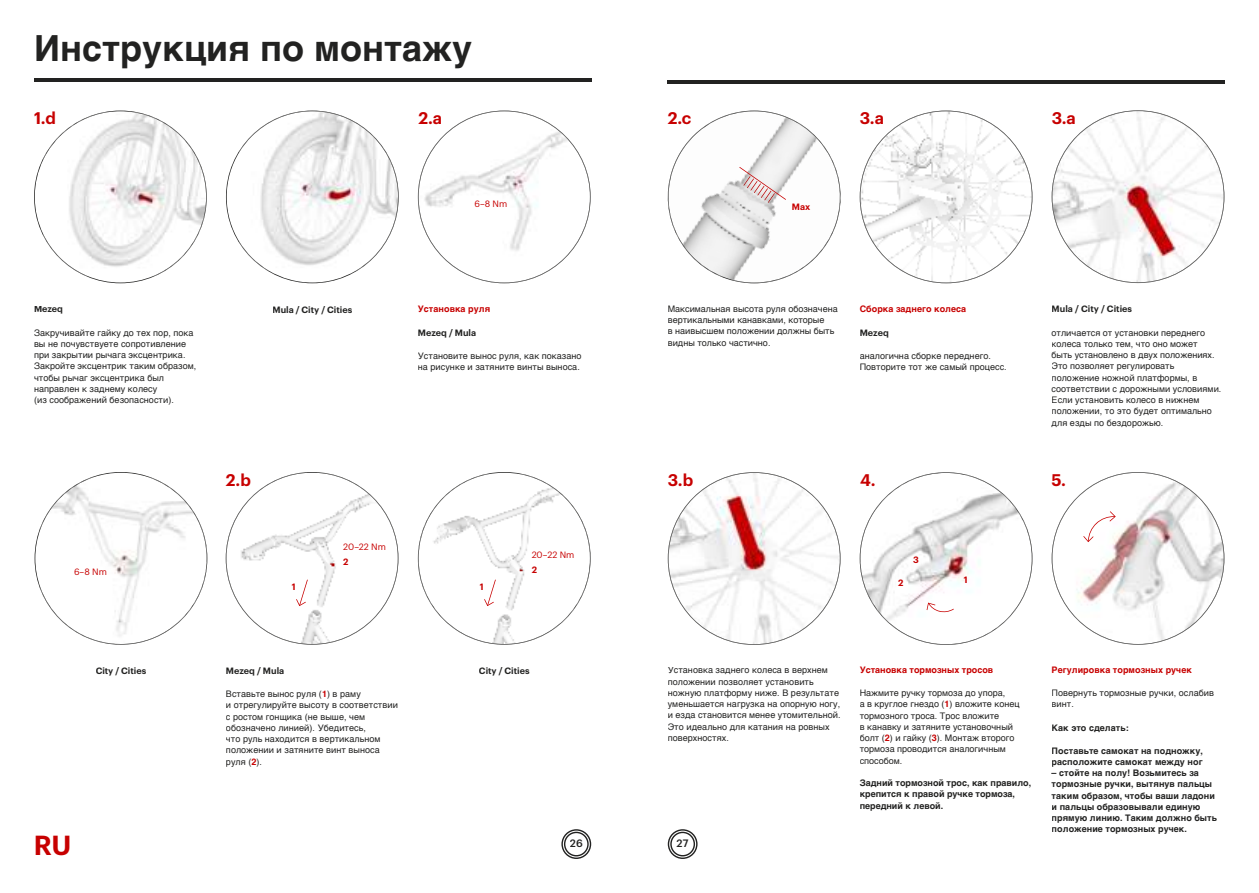
<style>
.page{position:relative;width:1259px;height:893px;background:#fff}
.page>*{position:absolute;margin:0;border:0;box-sizing:border-box;transform-origin:0 0}
.t1{font:700 36px "Helvetica";color:#222221}
.t2{font:600 27px "Graphik";color:#c70000}
.t3{font:600 16.5px "Graphik";color:#c70000}
.t4{font:500 10.5px "Graphik";color:#222221}
.t5{font:9px/11.2px "Helvetica";letter-spacing:.005em;color:#222221}
.t6{font:700 9px/11.2px "Helvetica";letter-spacing:.005em;color:#222221}
.t7{font:600 9px "Graphik";color:#222221}
.t8{font:700 9px "Helvetica";letter-spacing:.005em;color:#c70000}
.t9{font:9px "Graphik";color:#c70000}
.t10{font:600 9px "Graphik";color:#c70000}
.s1{font-weight:700;color:#c70000}
</style>
<div class="page">
<svg style="left:561px;top:829px;width:30px;height:30px"></svg>
<svg style="left:668px;top:829px;width:29px;height:30px"></svg>
<hr style="left:34px;top:78px;width:557px;height:3px;background:#222221">
<img style="left:860px;top:111px;width:172px;height:172px">
<img style="left:1052px;top:111px;width:172px;height:172px">
<svg style="left:668px;top:472px;width:172px;height:173px"></svg>
<hr style="left:668px;top:80px;width:557px;height:3px;background:#222221">
<svg style="left:667px;top:111px;width:174px;height:172px"></svg>
<svg style="left:1051px;top:472px;width:173px;height:173px"></svg>
<svg style="left:859px;top:472px;width:173px;height:173px"></svg>
<svg style="left:35px;top:472px;width:163px;height:173px"></svg>
<img style="left:44px;top:477px;width:153px;height:42px">
<img style="left:41px;top:519px;width:41px;height:116px">
<img style="left:165px;top:519px;width:42px;height:113px">
<img style="left:82px;top:631px;width:84px;height:13px">
<img style="left:418px;top:111px;width:172px;height:172px">
<svg style="left:34px;top:111px;width:173px;height:172px"></svg>
<img style="left:46px;top:112px;width:148px;height:41px">
<img style="left:43px;top:153px;width:41px;height:122px">
<img style="left:165px;top:153px;width:41px;height:117px">
<img style="left:84px;top:270px;width:82px;height:6px">
<svg style="left:226px;top:151px;width:173px;height:132px"></svg>
<img style="left:239px;top:111px;width:153px;height:53px">
<img style="left:356px;top:164px;width:42px;height:107px">
<img style="left:239px;top:242px;width:30px;height:29px">
<svg style="left:226px;top:472px;width:172px;height:173px"></svg>
<svg style="left:418px;top:472px;width:172px;height:173px"></svg>
<h1 class="t1" style="left:34px;top:19px;width:440px">Инструкция по монтажу</h1>
<h3 class="t3" style="left:34px;top:109px;width:23px">1.d</h3>
<h3 class="t3" style="left:418px;top:109px;width:25px">2.a</h3>
<p class="t9" style="left:474px;top:198px;width:34px">6–8 Nm</p>
<p class="t7" style="left:34px;top:304px;width:31px">Mezeq</p>
<p class="t5" style="left:34px;top:327px;width:164px">Закручивайте гайку до тех пор, пока вы не почувствуете сопротивление при закрытии рычага эксцентрика.<br>Закройте эксцентрик таким образом, чтобы рычаг эксцентрика был направлен к заднему колесу<br>(из соображений безопасности).</p>
<p class="t9" style="left:74px;top:566px;width:34px">6–8 Nm</p>
<p class="t7" style="left:272px;top:304px;width:81px">Mula / City / Cities</p>
<p class="t8" style="left:418px;top:301px;width:74px">Установка руля</p>
<p class="t7" style="left:418px;top:328px;width:60px">Mezeq / Mula</p>
<p class="t5" style="left:418px;top:351px;width:165px">Установите вынос руля, как показано на рисунке и затяните винты выноса.</p>
<h3 class="t3" style="left:226px;top:471px;width:27px">2.b</h3>
<p class="t9" style="left:343px;top:541px;width:44px">20–22 Nm</p>
<p class="t10" style="left:343px;top:557px;width:7px">2</p>
<p class="t10" style="left:292px;top:582px;width:5px">1</p>
<p class="t10" style="left:480px;top:582px;width:5px">1</p>
<p class="t9" style="left:531px;top:549px;width:44px">20–22 Nm</p>
<p class="t10" style="left:532px;top:565px;width:7px">2</p>
<h3 class="t3" style="left:668px;top:109px;width:25px">2.c</h3>
<p class="t10" style="left:792px;top:202px;width:20px">Max</p>
<h3 class="t3" style="left:859px;top:109px;width:26px">3.a</h3>
<h3 class="t3" style="left:1051px;top:109px;width:26px">3.a</h3>
<p class="t5" style="left:668px;top:303px;width:171px">Максимальная высота руля обозначена вертикальными канавками, которые<br>в наивысшем положении должны быть видны только частично.</p>
<p class="t8" style="left:859px;top:301px;width:108px">Сборка заднего колеса</p>
<p class="t7" style="left:859px;top:328px;width:31px">Mezeq</p>
<p class="t5" style="left:859px;top:351px;width:149px">аналогична сборке переднего.<br>Повторите тот же самый процесс.</p>
<p class="t7" style="left:1051px;top:304px;width:82px">Mula / City / Cities</p>
<p class="t5" style="left:1051px;top:327px;width:171px">отличается от установки переднего колеса только тем, что оно может<br>быть установлено в двух положениях.<br>Это позволяет регулировать положение ножной платформы, в соответствии с дорожными условиями.<br>Если установить колесо в нижнем положении, то это будет оптимально для езды по бездорожью.</p>
<h3 class="t3" style="left:668px;top:471px;width:27px">3.b</h3>
<h3 class="t3" style="left:1051px;top:471px;width:16px">5.</h3>
<h3 class="t3" style="left:860px;top:471px;width:17px">4.</h3>
<p class="t10" style="left:898px;top:578px;width:7px">2</p>
<p class="t10" style="left:913px;top:555px;width:7px">3</p>
<p class="t10" style="left:964px;top:575px;width:5px">1</p>
<p class="t7" style="left:226px;top:666px;width:60px">Mezeq / Mula</p>
<p class="t5" style="left:226px;top:689px;width:173px">Вставьте вынос руля (<span class="s1">1</span>) в раму<br>и отрегулируйте высоту в соответствии с ростом гонщика (не выше, чем обозначено линией). Убедитесь,<br>что руль находится в вертикальном положении и затяните винт выноса руля (<span class="s1">2</span>).</p>
<p class="t7" style="left:96px;top:666px;width:52px">City / Cities</p>
<p class="t7" style="left:479px;top:666px;width:52px">City / Cities</p>
<p class="t5" style="left:668px;top:665px;width:174px">Установка заднего колеса в верхнем положении позволяет установить ножную платформу ниже. В результате уменьшается нагрузка на опорную ногу, и езда становится менее утомительной.<br>Это идеально для катания на ровных поверхностях.</p>
<p class="t8" style="left:859px;top:663px;width:135px">Установка тормозных тросов</p>
<p class="t5" style="left:859px;top:687px;width:161px">Нажмите ручку тормоза до упора,<br>а в круглое гнездо (<span class="s1">1</span>) вложите конец тормозного троса. Трос вложите<br>в канавку и затяните установочный болт (<span class="s1">2</span>) и гайку (<span class="s1">3</span>). Монтаж второго тормоза проводится аналогичным способом.</p>
<p class="t6" style="left:859px;top:777px;width:173px">Задний тормозной трос, как правило, крепится к правой ручке тормоза, передний к левой.</p>
<h2 class="t2" style="left:34px;top:831px;width:39px">RU</h2>
<p class="t4" style="left:570px;top:837px;width:14px">26</p>
<p class="t4" style="left:676px;top:837px;width:14px">27</p>
<p class="t8" style="left:1051px;top:663px;width:142px">Регулировка тормозных ручек</p>
<p class="t5" style="left:1051px;top:687px;width:164px">Повернуть тормозные ручки, ослабив винт.</p>
<p class="t6" style="left:1051px;top:722px;width:79px">Как это сделать:</p>
<p class="t6" style="left:1051px;top:745px;width:153px">Поставьте самокат на подножку, расположите самокат между ног</p>
<p class="t6" style="left:1051px;top:767px;width:167px">– стойте на полу! Возьмитесь за тормозные ручки, вытянув пальцы таким образом, чтобы ваши ладони и пальцы образовывали единую прямую линию. Таким должно быть положение тормозных ручек.</p>
</div>
